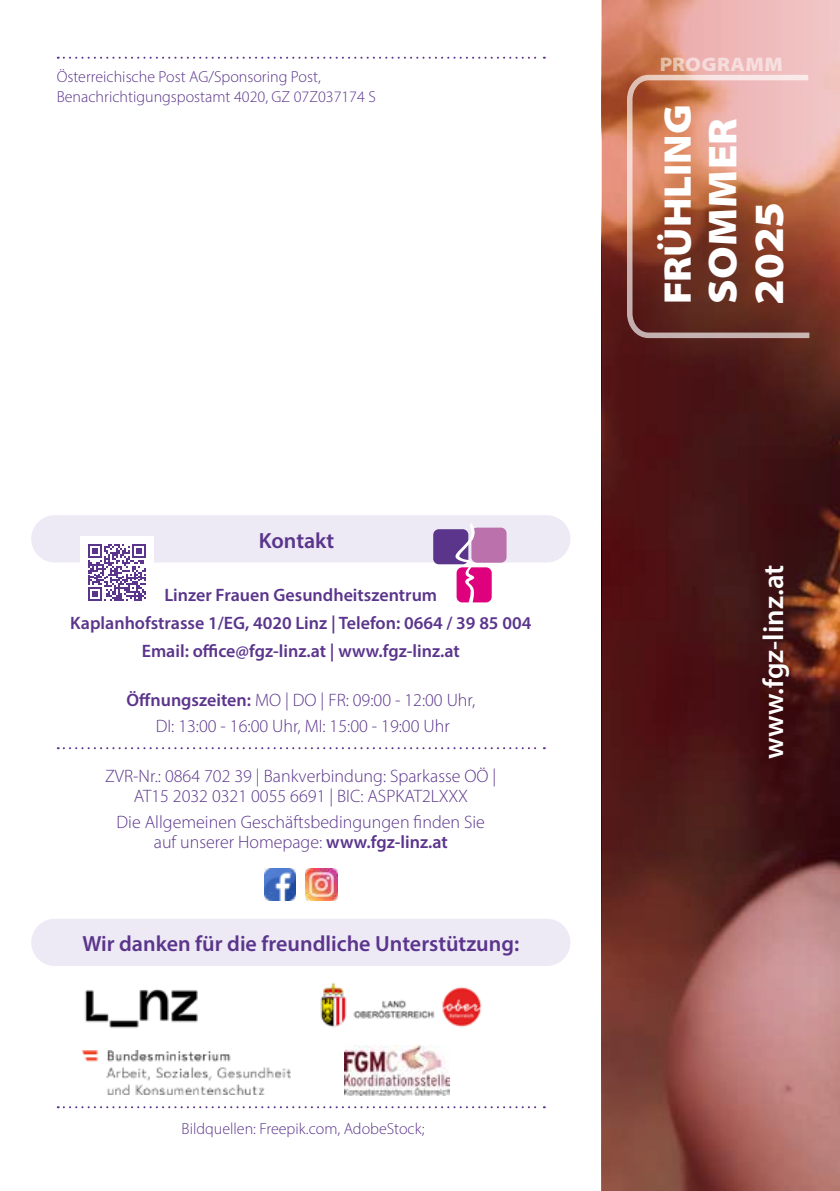
<style>
.page{position:relative;width:840px;height:1191px;background:#fff}
.page>*{position:absolute;margin:0;border:0;box-sizing:border-box;transform-origin:0 0}
.t1{font:900 semi-expanded 41.8px "Myriad Pro";color:#fff}
.t2{font:900 semi-expanded 40.6px "Myriad Pro";letter-spacing:.01em;color:#fff}
.t3{font:900 semi-expanded 38.6px "Myriad Pro";color:#fff}
.t4{font:600 28.8px "Myriad Pro";color:#fff}
.t5{font:600 22px "Myriad Pro";color:#5b358c}
.t6{font:900 semi-expanded 19.6px "Myriad Pro";letter-spacing:.02em;color:#fff}
.t7{font:300 18px/20px "Myriad Pro";color:#5b358c;text-align:center}
.t8{font:600 18px/27.6px "Myriad Pro";color:#5b358c;text-align:center}
.t9{font:300 16px/19.6px "Myriad Pro";color:#5b358c}
.s1{font-weight:600}
</style>
<div class="page">
<svg style="left:601px;top:0;width:238px;height:1191px;background:#753d39"></svg>
<svg style="left:58px;top:57px;width:486px;height:2px"></svg>
<img style="left:320px;top:982px;width:162px;height:46px">
<img style="left:82px;top:1050px;width:208px;height:44px">
<img style="left:84px;top:989px;width:114px;height:40px">
<div style="left:31px;top:918px;width:539px;height:48px;background:#ede9f5;border-radius:24px"></div>
<svg style="left:58px;top:1106px;width:486px;height:2px"></svg>
<svg style="left:58px;top:747px;width:486px;height:2px"></svg>
<img style="left:264px;top:868px;width:32px;height:32px">
<img style="left:305px;top:868px;width:32px;height:32px">
<div style="left:31px;top:515px;width:539px;height:47px;background:#ede9f5;border-radius:24px"></div>
<div style="left:80px;top:535px;width:74px;height:74px;background:#fff"></div>
<svg style="left:88px;top:544px;width:58px;height:57px"></svg>
<div style="left:433px;top:529px;width:35px;height:35px;background:#5b358c;border-radius:6px"></div>
<svg style="left:455px;top:523px;width:51px;height:80px"></svg>
<img style="left:344px;top:1045px;width:105px;height:51px">
<svg style="left:624px;top:73px;width:186px;height:267px;background:#ac6b58"></svg>
<p class="t9" style="left:57px;top:67px;width:320px">Österreichische Post AG/Sponsoring Post,<br>Benachrichtigungspostamt 4020, GZ 07Z037174 S</p>
<p class="t5" style="left:259px;top:526px;width:77px">Kontakt</p>
<p class="t8" style="left:70px;top:581px;width:462px">Linzer Frauen Gesundheitszentrum<br>Kaplanhofstrasse 1/EG, 4020 Linz | Telefon: 0664 / 39 85 004<br>Email: office@fgz-linz.at | www.fgz-linz.at</p>
<p class="t7" style="left:126px;top:687px;width:350px;line-height:26px"><span class="s1">Öffnungszeiten:</span> MO | DO | FR: 09:00 - 12:00 Uhr,<br>DI: 13:00 - 16:00 Uhr, MI: 15:00 - 19:00 Uhr</p>
<p class="t7" style="left:105px;top:766px;width:392px">ZVR-Nr.: 0864 702 39 | Bankverbindung: Sparkasse OÖ |<br>AT15 2032 0321 0055 6691 | BIC: ASPKAT2LXXX</p>
<p class="t7" style="left:116px;top:811px;width:370px">Die Allgemeinen Geschäftsbedingungen finden Sie auf unserer Homepage: <span class="s1">www.fgz-linz.at</span></p>
<p class="t5" style="left:82px;top:930px;width:438px">Wir danken für die freundliche Unterstützung:</p>
<p class="t9" style="left:181px;top:1118px;width:244px">Bildquellen: Freepik.com, AdobeStock;</p>
<p class="t6" style="left:658px;top:52px;width:125px">PROGRAMM</p>
<h3 class="t3" style="left:651px;top:304px;width:201px;rotate:-90deg">FRÜHLING</h3>
<h2 class="t2" style="left:694px;top:304px;width:188px;rotate:-90deg">SOMMER</h2>
<h1 class="t1" style="left:740px;top:305px;width:104px;rotate:-90deg">2025</h1>
<h3 class="t4" style="left:754px;top:759px;width:196px;rotate:-90deg">www.fgz-linz.at</h3>
</div>
